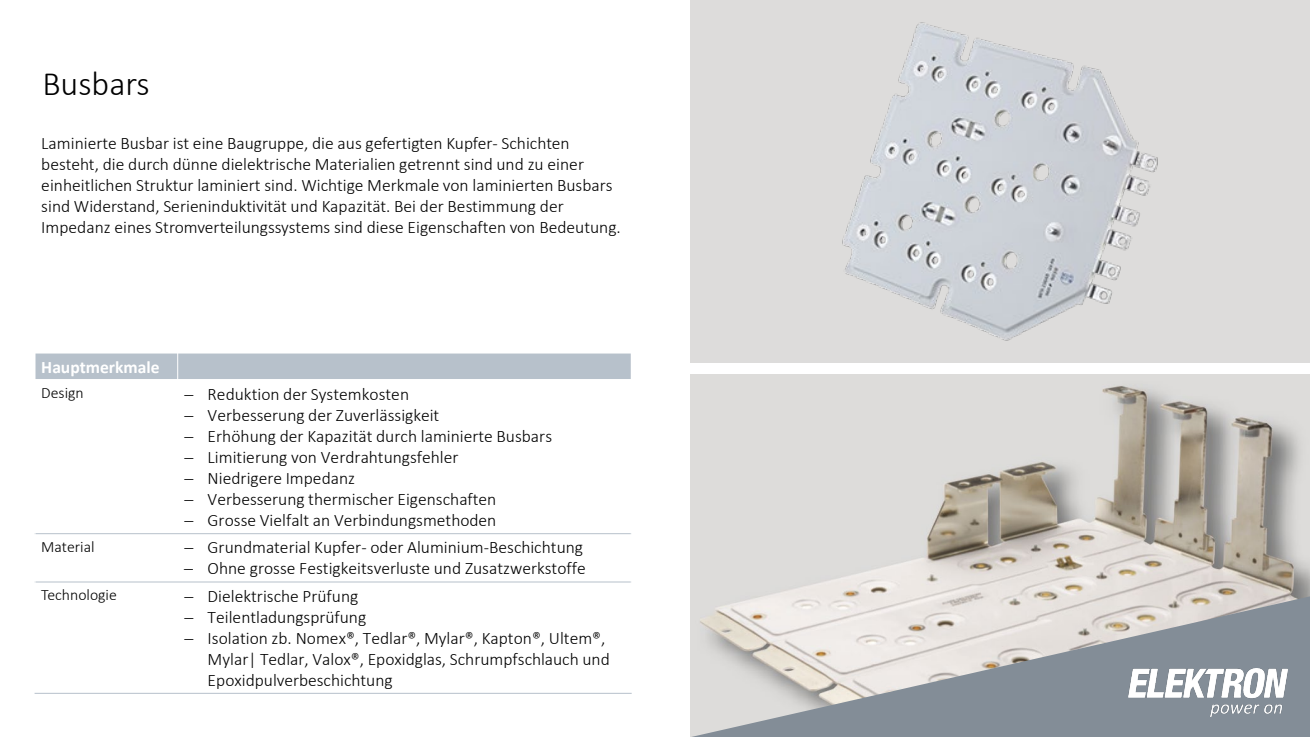
<style>
.page{position:relative;width:1310px;height:737px;background:#fff}
.page>*{position:absolute;margin:0;border:0;box-sizing:border-box;transform-origin:0 0}
.t1{font:300 34.12px "Calibri";color:#000}
.t2{font:300 17.5px/21px "Calibri";color:#000}
.t3{font:700 17.5px "Calibri";color:#fff}
.t4{font:300 15.75px "Calibri";color:#000}
</style>
<div class="page">
<div style="left:691px;top:0;width:619px;height:362px;background:#dddcdb"></div>
<img style="left:690px;top:375px;width:620px;height:362px">
<div style="left:35px;top:353px;width:143px;height:27px;background:#b7c1cb"></div>
<div style="left:178px;top:353px;width:453px;height:27px;background:#b7c1cb"></div>
<hr style="left:177px;top:352px;width:1px;height:342px;background:#fff">
<hr style="left:35px;top:379px;width:597px;height:3px;background:#fff">
<hr style="left:35px;top:533px;width:597px;height:1px;background:#b7c1cb">
<hr style="left:35px;top:581px;width:597px;height:1px;background:#b7c1cb">
<hr style="left:35px;top:352px;width:1px;height:342px;background:#fff">
<hr style="left:631px;top:352px;width:1px;height:342px;background:#fff">
<hr style="left:35px;top:693px;width:597px;height:1px;background:#b7c1cb">
<img style="left:842px;top:22px;width:316px;height:319px">
<svg style="left:691px;top:596px;width:619px;height:141px;background:#d9d6d3"></svg>
<svg style="left:748px;top:609px;width:562px;height:128px;background:#aeb1b4"></svg>
<img style="left:1129px;top:669px;width:159px;height:47px">
<h1 class="t1" style="left:42px;top:63px;width:109px">Busbars</h1>
<p class="t2" style="left:41px;top:132px;width:581px">Laminierte Busbar ist eine Baugruppe, die aus gefertigten Kupfer- Schichten besteht, die durch dünne dielektrische Materialien getrennt sind und zu einer einheitlichen Struktur laminiert sind. Wichtige Merkmale von laminierten Busbars sind Widerstand, Serieninduktivität und Kapazität. Bei der Bestimmung der Impedanz eines Stromverteilungssystems sind diese Eigenschaften von Bedeutung.</p>
<p class="t3" style="left:41px;top:354px;width:120px">Hauptmerkmale</p>
<p class="t4" style="left:41px;top:383px;width:44px">Design</p>
<p class="t2" style="left:184px;top:383px;width:227px">− Reduktion der Systemkosten</p>
<p class="t2" style="left:184px;top:404px;width:257px">− Verbesserung der Zuverlässigkeit</p>
<p class="t2" style="left:184px;top:425px;width:370px">− Erhöhung der Kapazität durch laminierte Busbars</p>
<p class="t2" style="left:184px;top:446px;width:276px">− Limitierung von Verdrahtungsfehler</p>
<p class="t2" style="left:184px;top:467px;width:173px">− Niedrigere Impedanz</p>
<p class="t2" style="left:184px;top:488px;width:314px">− Verbesserung thermischer Eigenschaften</p>
<p class="t2" style="left:184px;top:509px;width:314px">− Grosse Vielfalt an Verbindungsmethoden</p>
<p class="t4" style="left:41px;top:536px;width:55px">Material</p>
<p class="t2" style="left:184px;top:537px;width:401px">− Grundmaterial Kupfer- oder Aluminium-Beschichtung</p>
<p class="t2" style="left:184px;top:558px;width:403px">− Ohne grosse Festigkeitsverluste und Zusatzwerkstoffe</p>
<p class="t4" style="left:41px;top:585px;width:77px">Technologie</p>
<p class="t2" style="left:184px;top:585px;width:176px">− Dielektrische Prüfung</p>
<p class="t2" style="left:184px;top:606px;width:184px">− Teilentladungsprüfung</p>
<p class="t2" style="left:208px;top:627px;width:404px;text-indent:-24px">− Isolation zb. Nomex®, Tedlar®, Mylar®, Kapton®, Ultem®,<br>Mylar| Tedlar, Valox®, Epoxidglas, Schrumpfschlauch und<br>Epoxidpulverbeschichtung</p>
</div>
